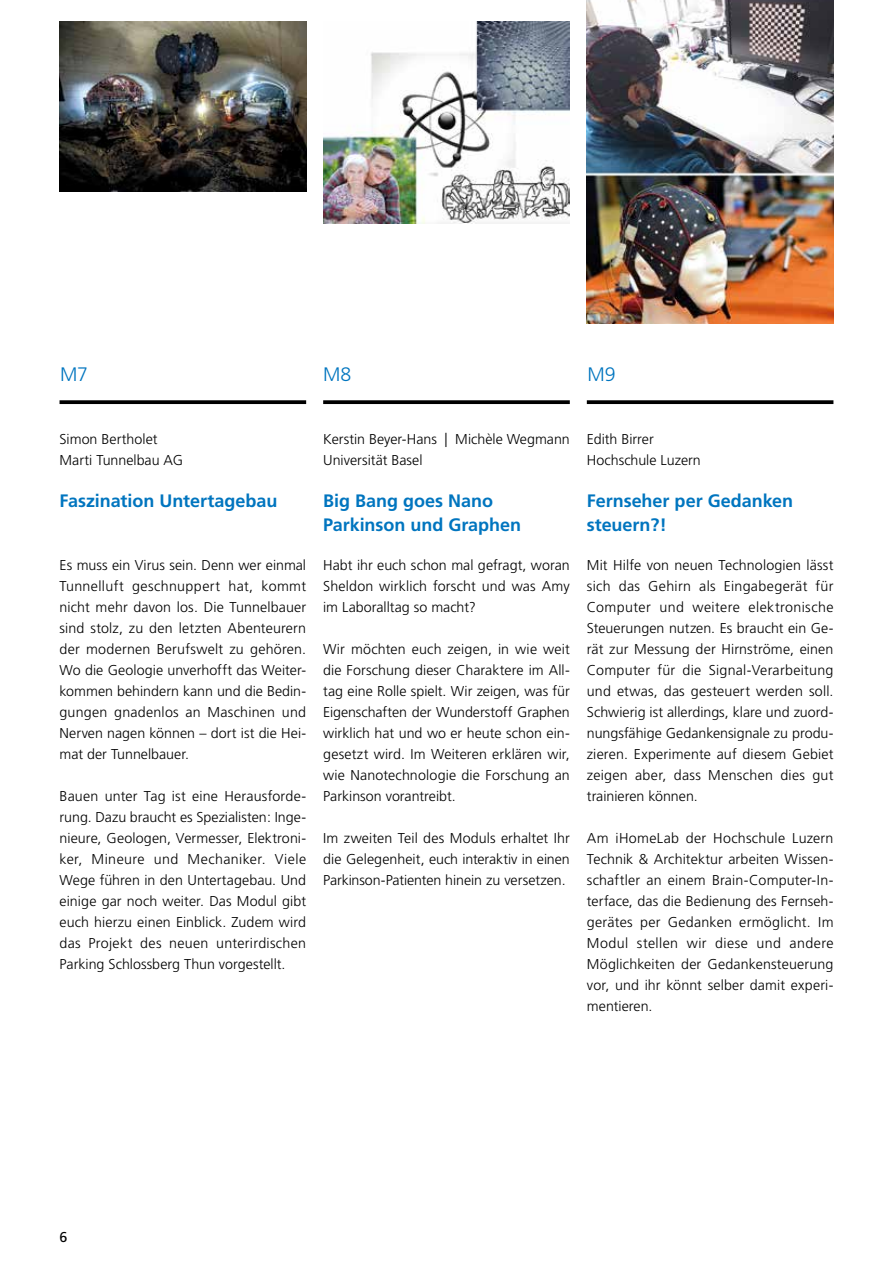
<style>
.page{position:relative;width:893px;height:1263px;background:#fff}
.page>*{position:absolute;margin:0;border:0;box-sizing:border-box;transform-origin:0 0}
.t1{font:300 19.5px "Frutiger CE";color:#0075bf}
.t2{font:700 18px/24px "Frutiger CE";color:#0075bf}
.t3{font:300 14.25px/21px "Frutiger CE";color:#000;text-align:justify}
.t4{font:14.25px "Frutiger";color:#000}
.s1{color:#fff}
</style>
<div class="page">
<img style="left:587px;top:0;width:246px;height:323px">
<img style="left:323px;top:21px;width:247px;height:203px">
<img style="left:60px;top:21px;width:246px;height:170px">
<svg style="left:587px;top:400px;width:246px;height:4px"></svg>
<svg style="left:60px;top:400px;width:246px;height:4px"></svg>
<svg style="left:323px;top:400px;width:247px;height:4px"></svg>
<h1 class="t1" style="left:60px;top:363px;width:29px">M7</h1>
<h1 class="t1" style="left:323px;top:363px;width:30px">M8</h1>
<h1 class="t1" style="left:587px;top:363px;width:46px">M9 <span class="s1">*</span></h1>
<p class="t3" style="left:60px;top:429px;width:125px">Simon Bertholet<br>Marti Tunnelbau AG</p>
<p class="t2" style="left:60px;top:489px;width:219px">Faszination Untertagebau</p>
<p class="t3" style="left:60px;top:555px;width:248px">Es muss ein Virus sein. Denn wer einmal Tunnelluft geschnuppert hat, kommt nicht mehr davon los. Die Tunnelbauer sind stolz, zu den letzten Abenteurern der modernen Berufswelt zu gehören.<br>Wo die Geologie unverhofft das Weiter&shy;kommen behindern kann und die Bedin&shy;gungen gnadenlos an Maschinen und Nerven nagen können – dort ist die Hei&shy;mat der Tunnelbauer.</p>
<p class="t3" style="left:60px;top:786px;width:248px">Bauen unter Tag ist eine Herausforde&shy;rung. Dazu braucht es Spezialisten: Inge&shy;nieure, Geologen, Vermesser, Elektroni&shy;ker, Mineure und Mechaniker. Viele Wege führen in den Untertagebau. Und einige gar noch weiter. Das Modul gibt euch hierzu einen Einblick. Zudem wird das Projekt des neuen unterirdischen Parking Schlossberg Thun vorgestellt.</p>
<p class="t3" style="left:323px;top:429px;width:248px">Kerstin Beyer-Hans | Michèle Wegmann<br>Universität Basel</p>
<p class="t2" style="left:323px;top:489px;width:199px">Big Bang goes Nano<span class="s1">:<br></span>Parkinson und Graphen</p>
<p class="t3" style="left:323px;top:555px;width:248px">Habt ihr euch schon mal gefragt, woran Sheldon wirklich forscht und was Amy im Laboralltag so macht?</p>
<p class="t3" style="left:323px;top:639px;width:248px">Wir möchten euch zeigen, in wie weit die Forschung dieser Charaktere im All&shy;tag eine Rolle spielt. Wir zeigen, was für Eigenschaften der Wunderstoff Graphen wirklich hat und wo er heute schon ein&shy;gesetzt wird. Im Weiteren erklären wir, wie Nanotechnologie die Forschung an Parkinson vorantreibt.</p>
<p class="t3" style="left:323px;top:828px;width:248px">Im zweiten Teil des Moduls erhaltet Ihr die Gelegenheit, euch interaktiv in einen Parkinson-Patienten hinein zu versetzen.</p>
<p class="t3" style="left:587px;top:429px;width:116px">Edith Birrer<br>Hochschule Luzern</p>
<p class="t2" style="left:587px;top:489px;width:208px">Fernseher per Gedanken steuern?!</p>
<p class="t3" style="left:587px;top:555px;width:248px">Mit Hilfe von neuen Technologien lässt sich das Gehirn als Eingabegerät für Computer und weitere elektronische Steuerungen nutzen. Es braucht ein Ge&shy;rät zur Messung der Hirnströme, einen Computer für die Signal-Verarbeitung und etwas, das gesteuert werden soll.<br>Schwierig ist allerdings, klare und zuord&shy;nungsfähige Gedankensignale zu produ&shy;zieren. Experimente auf diesem Gebiet zeigen aber, dass Menschen dies gut trainieren können.</p>
<p class="t3" style="left:587px;top:828px;width:248px">Am iHomeLab der Hochschule Luzern Technik &amp; Architektur arbeiten Wissen&shy;schaftler an einem Brain-Computer-In&shy;terface, das die Bedienung des Fernseh&shy;gerätes per Gedanken ermöglicht. Im Modul stellen wir diese und andere Möglichkeiten der Gedankensteuerung vor, und ihr könnt selber damit experi&shy;mentieren.</p>
<p class="t4" style="left:60px;top:1229px;width:9px">6</p>
</div>
